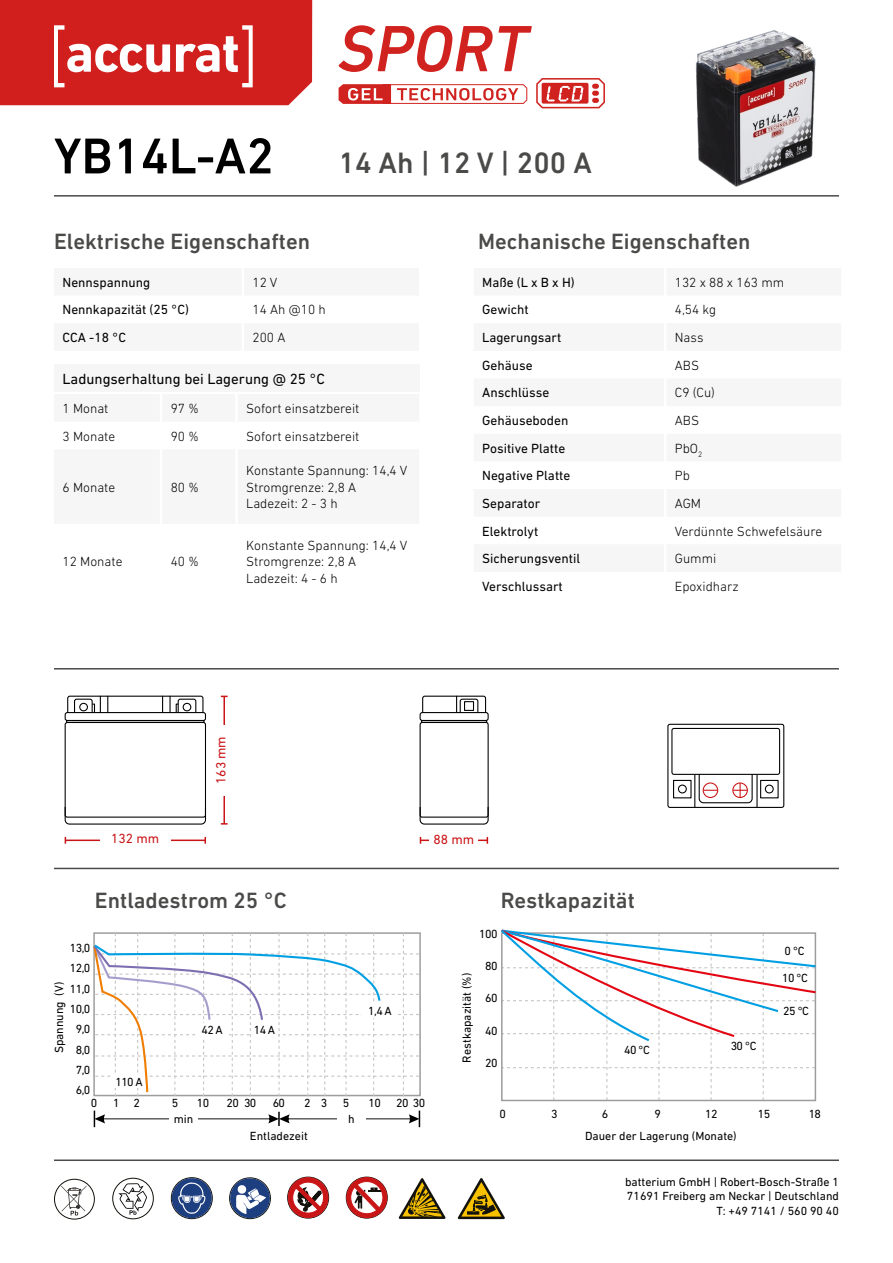
<style>
.page{position:relative;width:893px;height:1263px;background:#fff}
.page>*{position:absolute;margin:0;border:0;box-sizing:border-box;transform-origin:0 0}
.t1{font:500 51.15px "DIN Next LT Pro";color:#000}
.t2{font:500 30px "DIN Next LT Pro";color:#4a4a49}
.t3{font:500 22.5px "DIN Next LT Pro";color:#4a4a49}
.t4{font:15px "DIN Next LT Pro";color:#000}
.t5{font:300 13.5px/27.6px "DIN Next LT Pro";color:#000}
.t6{font:13.5px/27.6px "DIN Next LT Pro";color:#000}
.t7{font:13.5px "DIN Next LT Pro";color:#ca1517}
.t8{font:12px/20.4px "DIN Next LT Pro";color:#000;text-align:right}
</style>
<div class="page">
<svg style="left:0;top:0;width:312px;height:105px;background:#d53937"></svg>
<svg style="left:338px;top:25px;width:194px;height:47px"></svg>
<svg style="left:54px;top:1179px;width:40px;height:40px"></svg>
<div style="left:54px;top:1179px;width:41px;height:40px;border:1px solid #12110c;border-radius:50%"></div>
<svg style="left:61px;top:1185px;width:26px;height:30px"></svg>
<div style="left:346px;top:1177px;width:41px;height:41px;border:1px solid #12110c;border-radius:50%"></div>
<svg style="left:347px;top:1177px;width:40px;height:41px"></svg>
<div style="left:171px;top:1177px;width:41px;height:42px;border:1px solid #12110c;border-radius:50%"></div>
<svg style="left:172px;top:1178px;width:40px;height:40px"></svg>
<div style="left:229px;top:1178px;width:42px;height:41px;border:1px solid #12110c;border-radius:50%"></div>
<svg style="left:229px;top:1178px;width:41px;height:40px"></svg>
<div style="left:288px;top:1177px;width:41px;height:41px;border:1px solid #12110c;border-radius:50%"></div>
<svg style="left:288px;top:1177px;width:40px;height:41px"></svg>
<svg style="left:458px;top:1178px;width:47px;height:41px"></svg>
<svg style="left:399px;top:1178px;width:47px;height:41px"></svg>
<div style="left:112px;top:1178px;width:42px;height:41px;border:1px solid #12110c;border-radius:50%"></div>
<svg style="left:118px;top:1183px;width:29px;height:32px"></svg>
<hr style="left:54px;top:195px;width:785px;height:2px;background:#4a4a49">
<hr style="left:54px;top:1159px;width:785px;height:2px;background:#4a4a49">
<hr style="left:54px;top:868px;width:785px;height:1px;background:#4a4a49">
<hr style="left:54px;top:668px;width:785px;height:1px;background:#4a4a49">
<div style="left:54px;top:364px;width:365px;height:28px;background:#f6f6f6"></div>
<svg style="left:94px;top:1110px;width:326px;height:17px"></svg>
<div style="left:169px;top:1114px;width:29px;height:13px;background:#fff"></div>
<div style="left:337px;top:1114px;width:29px;height:13px;background:#fff"></div>
<svg style="left:501px;top:929px;width:316px;height:171px"></svg>
<div style="left:619px;top:1042px;width:36px;height:15px;background:#fff"></div>
<div style="left:726px;top:1038px;width:35px;height:15px;background:#fff"></div>
<div style="left:778px;top:1003px;width:36px;height:15px;background:#fff"></div>
<div style="left:777px;top:969px;width:36px;height:15px;background:#fff"></div>
<div style="left:778px;top:943px;width:33px;height:15px;background:#fff"></div>
<svg style="left:339px;top:84px;width:188px;height:20px"></svg>
<svg style="left:536px;top:78px;width:69px;height:30px"></svg>
<svg style="left:93px;top:933px;width:326px;height:163px"></svg>
<hr style="left:65px;top:839px;width:140px;height:2px;background:#ca1517">
<hr style="left:420px;top:839px;width:67px;height:2px;background:#ca1517">
<hr style="left:223px;top:696px;width:2px;height:128px;background:#ca1517">
<svg style="left:221px;top:823px;width:7px;height:2px"></svg>
<div style="left:100px;top:832px;width:70px;height:18px;background:#fff"></div>
<div style="left:429px;top:833px;width:49px;height:18px;background:#fff"></div>
<div style="left:215px;top:725px;width:18px;height:70px;background:#fff"></div>
<div style="left:65px;top:722px;width:141px;height:96px;border:1px solid #000;border-radius:2px"></div>
<div style="left:420px;top:722px;width:69px;height:96px;border:1px solid #000;border-radius:2px"></div>
<div style="left:65px;top:712px;width:141px;height:9px;border:1px solid #000;border-radius:2px"></div>
<div style="left:420px;top:712px;width:69px;height:9px;border:1px solid #000;border-radius:2px"></div>
<div style="left:66px;top:720px;width:139px;height:3px;border:1px solid #000"></div>
<div style="left:421px;top:720px;width:66px;height:3px;border:1px solid #000"></div>
<svg style="left:64px;top:806px;width:143px;height:19px"></svg>
<svg style="left:419px;top:806px;width:70px;height:19px"></svg>
<svg style="left:67px;top:695px;width:137px;height:18px"></svg>
<svg style="left:422px;top:695px;width:65px;height:18px"></svg>
<div style="left:667px;top:724px;width:117px;height:84px;border:1px solid #000;border-radius:2px"></div>
<div style="left:671px;top:728px;width:109px;height:47px;border:1px solid #000;border-radius:2px"></div>
<div style="left:673px;top:780px;width:18px;height:18px;border:1px solid #000"></div>
<div style="left:760px;top:780px;width:19px;height:18px;border:1px solid #000"></div>
<div style="left:678px;top:784px;width:9px;height:9px;border:1px solid #000;border-radius:50%"></div>
<div style="left:765px;top:784px;width:9px;height:9px;border:1px solid #000;border-radius:50%"></div>
<hr style="left:694px;top:775px;width:1px;height:32px;background:#000">
<hr style="left:756px;top:775px;width:2px;height:32px;background:#000">
<svg style="left:698px;top:773px;width:55px;height:31px"></svg>
<img style="left:662px;top:30px;width:177px;height:167px">
<h1 class="t1" style="left:54px;top:126px;width:222px">YB14L-A2</h1>
<h2 class="t2" style="left:339px;top:146px;width:255px">14 Ah | 12 V | 200 A</h2>
<h3 class="t3" style="left:54px;top:229px;width:258px">Elektrische Eigenschaften</h3>
<h3 class="t3" style="left:478px;top:229px;width:274px">Mechanische Eigenschaften</h3>
<p class="t5" style="left:253px;top:268px;width:75px">12 V<br>14 Ah @10 h<br>200 A</p>
<p class="t6" style="left:63px;top:268px;width:128px">Nennspannung<br>Nennkapazität (25 °C)<br>CCA -18 °C</p>
<p class="t4" style="left:63px;top:370px;width:264px">Ladungserhaltung bei Lagerung @ 25 °C</p>
<p class="t5" style="left:63px;top:394px;width:54px">1 Monat<br>3 Monate</p>
<p class="t5" style="left:63px;top:473px;width:54px">6 Monate</p>
<p class="t5" style="left:63px;top:547px;width:61px">12 Monate</p>
<p class="t5" style="left:171px;top:394px;width:30px">97 %<br>90 %</p>
<p class="t5" style="left:171px;top:473px;width:30px">80 %</p>
<p class="t5" style="left:171px;top:547px;width:30px">40 %</p>
<p class="t5" style="left:246px;top:394px;width:115px">Sofort einsatzbereit<br>Sofort einsatzbereit</p>
<p class="t5" style="left:246px;top:462px;width:163px;line-height:16.5px">Konstante Spannung: 14,4 V<br>Stromgrenze: 2,8 A<br>Ladezeit: 2 - 3 h</p>
<p class="t5" style="left:246px;top:537px;width:163px;line-height:16.5px">Konstante Spannung: 14,4 V<br>Stromgrenze: 2,8 A<br>Ladezeit: 4 - 6 h</p>
<p class="t6" style="left:482px;top:268px;width:99px">Maße (L x B x H)<br>Gewicht<br>Lagerungsart<br>Gehäuse<br>Anschlüsse<br>Gehäuseboden<br>Positive Platte<br>Negative Platte<br>Separator<br>Elektrolyt<br>Sicherungsventil<br>Verschlussart</p>
<p class="t5" style="left:675px;top:268px;width:149px">132 x 88 x 163 mm<br>4,54 kg<br>Nass<br>ABS<br>C9 (Cu)<br>ABS<br>PbO<sub>2<br></sub>Pb<br>AGM<br>Verdünnte Schwefelsäure<br>Gummi<br>Epoxidharz</p>
<p class="t7" style="left:213px;top:784px;width:50px;rotate:-90deg">163 mm</p>
<p class="t7" style="left:111px;top:830px;width:50px">132 mm</p>
<p class="t7" style="left:434px;top:831px;width:42px">88 mm</p>
<h3 class="t3" style="left:95px;top:887px;width:193px">Entladestrom 25 °C</h3>
<h3 class="t3" style="left:501px;top:887px;width:136px">Restkapazität</h3>
<p class="t8" style="left:70px;top:937px;width:22px;text-align:center">13,0<br>12,0<br>11,0<br>10,0<br>9,0<br>8,0<br>7,0<br>6,0</p>
<p class="t8" style="left:49px;top:1053px;width:73px;rotate:-90deg">Spannung (V)</p>
<p class="t8" style="left:115px;top:1071px;width:29px">110 A</p>
<p class="t8" style="left:202px;top:1020px;width:23px">42 A</p>
<p class="t8" style="left:254px;top:1020px;width:23px">14 A</p>
<p class="t8" style="left:368px;top:1001px;width:25px">1,4 A</p>
<p class="t8" style="left:91px;top:1092px;width:8px">0</p>
<p class="t8" style="left:113px;top:1092px;width:28px">1 2</p>
<p class="t8" style="left:172px;top:1092px;width:8px">5</p>
<p class="t8" style="left:197px;top:1092px;width:14px">10</p>
<p class="t8" style="left:227px;top:1092px;width:31px">20 30</p>
<p class="t8" style="left:273px;top:1092px;width:14px">60</p>
<p class="t8" style="left:304px;top:1092px;width:24px">2 3</p>
<p class="t8" style="left:343px;top:1092px;width:8px">5</p>
<p class="t8" style="left:368px;top:1092px;width:14px">10</p>
<p class="t8" style="left:396px;top:1092px;width:31px">20 30</p>
<p class="t8" style="left:174px;top:1108px;width:21px">min</p>
<p class="t8" style="left:348px;top:1108px;width:8px">h</p>
<p class="t8" style="left:250px;top:1126px;width:59px">Entladezeit</p>
<p class="t8" style="left:479px;top:923px;width:20px">100</p>
<p class="t8" style="left:485px;top:956px;width:14px">80</p>
<p class="t8" style="left:485px;top:988px;width:14px">60</p>
<p class="t8" style="left:485px;top:1020px;width:14px">40</p>
<p class="t8" style="left:485px;top:1052px;width:14px">20</p>
<p class="t8" style="left:456px;top:1062px;width:91px;rotate:-90deg">Restkapazität (%)</p>
<p class="t8" style="left:624px;top:1040px;width:27px">40 °C</p>
<p class="t8" style="left:731px;top:1036px;width:27px">30 °C</p>
<p class="t8" style="left:785px;top:940px;width:21px">0 °C</p>
<p class="t8" style="left:782px;top:967px;width:27px">10 °C</p>
<p class="t8" style="left:783px;top:1001px;width:27px">25 °C</p>
<p class="t8" style="left:500px;top:1104px;width:8px">0</p>
<p class="t8" style="left:551px;top:1104px;width:8px">3</p>
<p class="t8" style="left:602px;top:1104px;width:8px">6</p>
<p class="t8" style="left:654px;top:1104px;width:8px">9</p>
<p class="t8" style="left:705px;top:1104px;width:14px">12</p>
<p class="t8" style="left:758px;top:1104px;width:14px">15</p>
<p class="t8" style="left:809px;top:1104px;width:14px">18</p>
<p class="t8" style="left:585px;top:1126px;width:153px">Dauer der Lagerung (Monate)</p>
<p class="t8" style="left:625px;top:1175px;width:215px;line-height:14.2px">batterium GmbH | Robert-Bosch-Straße 1<br>71691 Freiberg am Neckar | Deutschland<br>T: +49 7141 / 560 90 40</p>
</div>
